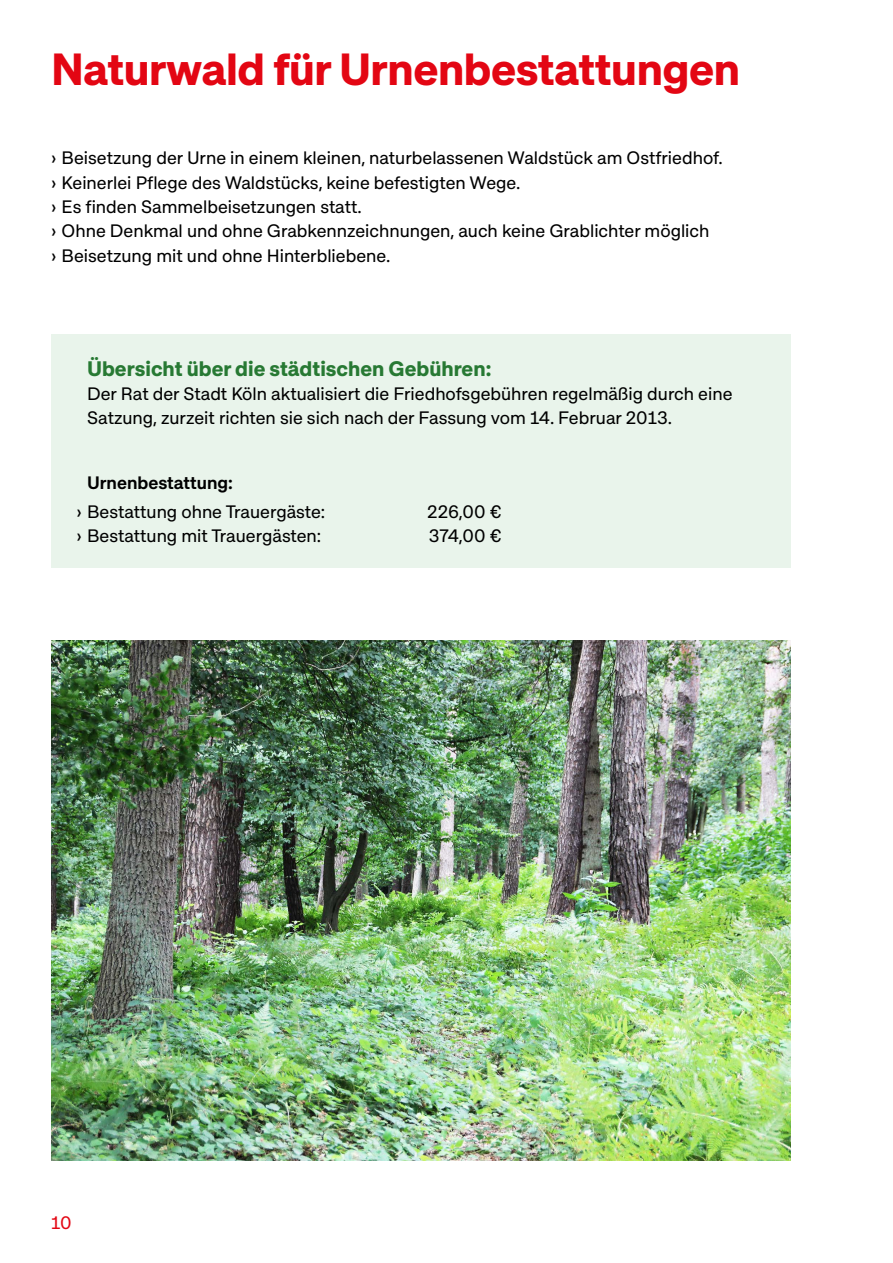
<style>
.page{position:relative;width:893px;height:1263px;background:#fff}
.page>*{position:absolute;margin:0;border:0;box-sizing:border-box;transform-origin:0 0}
.Headline_30pt_bis_16{font:700 45px "Approach Koeln";letter-spacing:-.01em;color:#e30613}
.Zwischenüberschrift{font:700 21px "Approach Koeln";color:#277933}
.Fließtext{font:18px/24.3px "Approach Koeln";color:#000}
.Zwischenüberschrift-2{font:600 18px "Approach Koeln";color:#000}
.t1{font:18px "Approach Koeln";color:#e30613}
</style>
<div class="page">
<div style="left:51px;top:334px;width:740px;height:234px;background:#e9f4eb"></div>
<img style="left:51px;top:640px;width:740px;height:521px">
<h2 class="Headline_30pt_bis_16" style="left:51px;top:40px;width:691px">Naturwald für Urnenbestattungen</h2>
<p class="Fließtext" style="left:51px;top:145px;width:673px">› Beisetzung der Urne in einem kleinen, naturbelassenen Waldstück am Ostfriedhof.</p>
<p class="Fließtext" style="left:51px;top:170px;width:471px">› Keinerlei Pflege des Waldstücks, keine befestigten Wege.</p>
<p class="Fließtext" style="left:51px;top:194px;width:312px">› Es finden Sammelbeisetzungen statt.</p>
<p class="Fließtext" style="left:51px;top:218px;width:660px">› Ohne Denkmal und ohne Grabkennzeichnungen, auch keine Grablichter möglich</p>
<p class="Fließtext" style="left:51px;top:243px;width:341px">› Beisetzung mit und ohne Hinterbliebene.</p>
<h3 class="Zwischenüberschrift" style="left:87px;top:355px;width:406px">Übersicht über die städtischen Gebühren:</h3>
<p class="Fließtext" style="left:87px;top:381px;width:647px">Der Rat der Stadt Köln aktualisiert die Friedhofsgebühren regelmäßig durch eine<br>Satzung, zurzeit richten sie sich nach der Fassung vom 14. Februar 2013.</p>
<h3 class="Zwischenüberschrift-2" style="left:87px;top:471px;width:147px">Urnenbestattung:</h3>
<p class="Fließtext" style="left:77px;top:499px;width:250px">› Bestattung ohne Trauergäste:</p>
<p class="Fließtext" style="left:427px;top:499px;width:76px">226,00 €</p>
<p class="Fließtext" style="left:77px;top:523px;width:246px">› Bestattung mit Trauergästen:</p>
<p class="Fließtext" style="left:429px;top:523px;width:75px">374,00 €</p>
<p class="t1" style="left:51px;top:1211px;width:22px">10</p>
</div>
